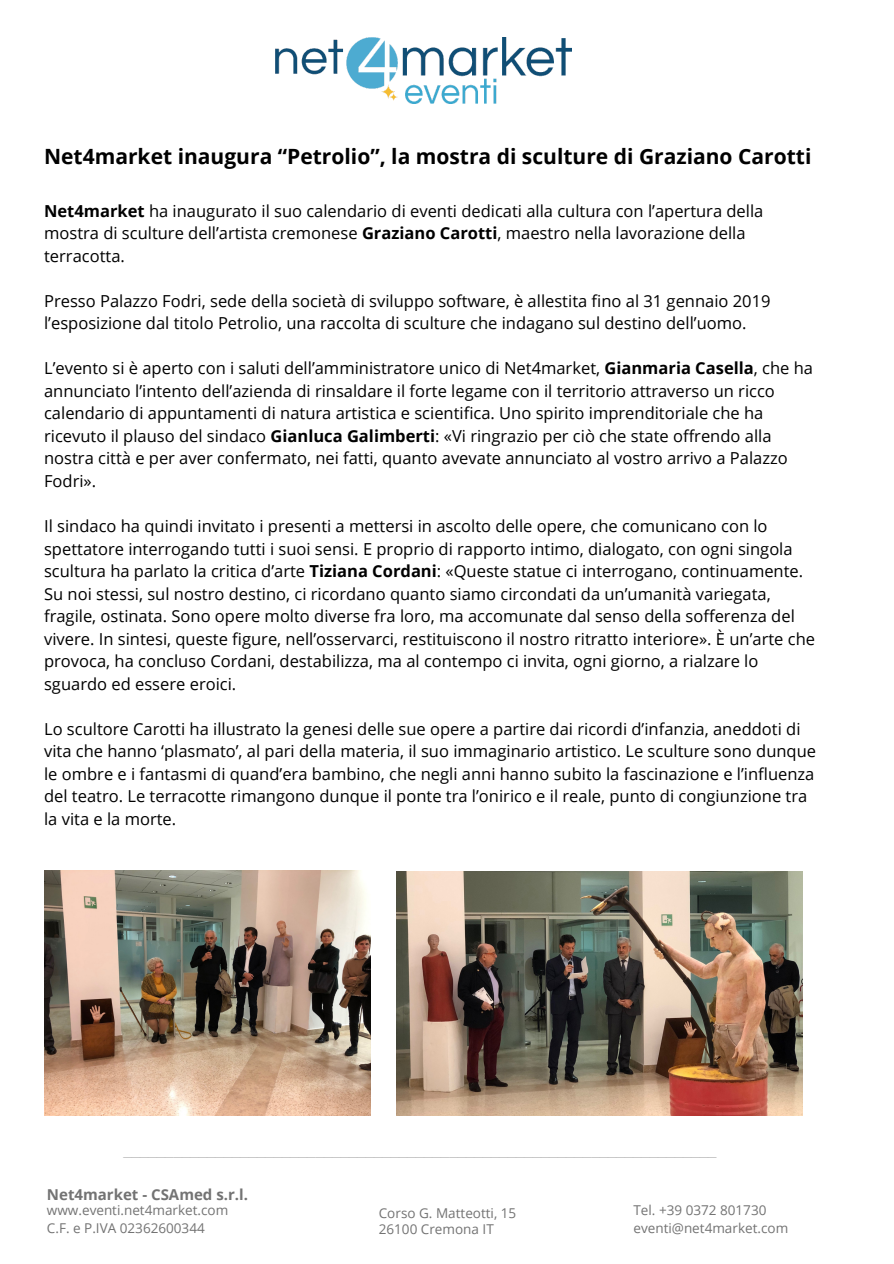
<style>
.page{position:relative;width:894px;height:1264px;background:#fff}
.page>*{position:absolute;margin:0;border:0;box-sizing:border-box;transform-origin:0 0}
.t1{font:700 21px "Open Sans";color:#000}
.t2{font:16.5px/22.5px "Open Sans";color:#000}
.t3{font:700 15px "Arimo";color:#a6a6a6}
.t4{font:700 15px "Open Sans";color:#737373}
.t5{font:13.5px/18px "Open Sans";color:#737373}
.s1{font-weight:700}
</style>
<div class="page">
<img style="left:275px;top:37px;width:296px;height:67px">
<img style="left:396px;top:872px;width:406px;height:243px">
<img style="left:44px;top:870px;width:327px;height:245px">
<p class="t1" style="left:44px;top:142px;width:768px">Net4market inaugura “Petrolio”, la mostra di sculture di Graziano Carotti</p>
<p class="t2" style="left:44px;top:199px;width:720px"><span class="s1">Net4market</span> ha inaugurato il suo calendario di eventi dedicati alla cultura con l’apertura della mostra di sculture dell’artista cremonese <span class="s1">Graziano Carotti</span>, maestro nella lavorazione della terracotta.</p>
<p class="t2" style="left:44px;top:289px;width:727px">Presso Palazzo Fodri, sede della società di sviluppo software, è allestita fino al 31 gennaio 2019 l’esposizione dal titolo Petrolio, una raccolta di sculture che indagano sul destino dell’uomo.</p>
<p class="t2" style="left:44px;top:356px;width:770px">L’evento si è aperto con i saluti dell’amministratore unico di Net4market, <span class="s1">Gianmaria Casella</span>, che ha annunciato l’intento dell’azienda di rinsaldare il forte legame con il territorio attraverso un ricco calendario di appuntamenti di natura artistica e scientifica. Uno spirito imprenditoriale che ha ricevuto il plauso del sindaco <span class="s1">Gianluca Galimberti</span>: «Vi ringrazio per ciò che state offrendo alla nostra città e per aver confermato, nei fatti, quanto avevate annunciato al vostro arrivo a Palazzo Fodri».</p>
<p class="t2" style="left:44px;top:514px;width:772px">Il sindaco ha quindi invitato i presenti a mettersi in ascolto delle opere, che comunicano con lo spettatore interrogando tutti i suoi sensi. E proprio di rapporto intimo, dialogato, con ogni singola scultura ha parlato la critica d’arte <span class="s1">Tiziana Cordani</span>: «Queste statue ci interrogano, continuamente.<br>Su noi stessi, sul nostro destino, ci ricordano quanto siamo circondati da un’umanità variegata, fragile, ostinata. Sono opere molto diverse fra loro, ma accomunate dal senso della sofferenza del vivere. In sintesi, queste figure, nell’osservarci, restituiscono il nostro ritratto interiore». È un’arte che provoca, ha concluso Cordani, destabilizza, ma al contempo ci invita, ogni giorno, a rialzare lo sguardo ed essere eroici.</p>
<p class="t2" style="left:44px;top:717px;width:773px">Lo scultore Carotti ha illustrato la genesi delle sue opere a partire dai ricordi d’infanzia, aneddoti di vita che hanno ‘plasmato’, al pari della materia, il suo immaginario artistico. Le sculture sono dunque le ombre e i fantasmi di quand’era bambino, che negli anni hanno subito la fascinazione e l’influenza del teatro. Le terracotte rimangono dunque il ponte tra l’onirico e il reale, punto di congiunzione tra la vita e la morte.</p>
<p class="t3" style="left:123px;top:1142px;width:594px">_______________________________________________________________________</p>
<p class="t4" style="left:47px;top:1184px;width:202px">Net4market - CSAmed s.r.l.</p>
<p class="t5" style="left:47px;top:1200px;width:183px">www.eventi.net4market.com<br>C.F. e P.IVA 02362600344</p>
<p class="t5" style="left:378px;top:1203px;width:139px;line-height:17px">Corso G. Matteotti, 15<br>26100 Cremona IT</p>
<p class="t5" style="left:633px;top:1200px;width:156px">Tel. +39 0372 801730 eventi@net4market.com</p>
</div>
